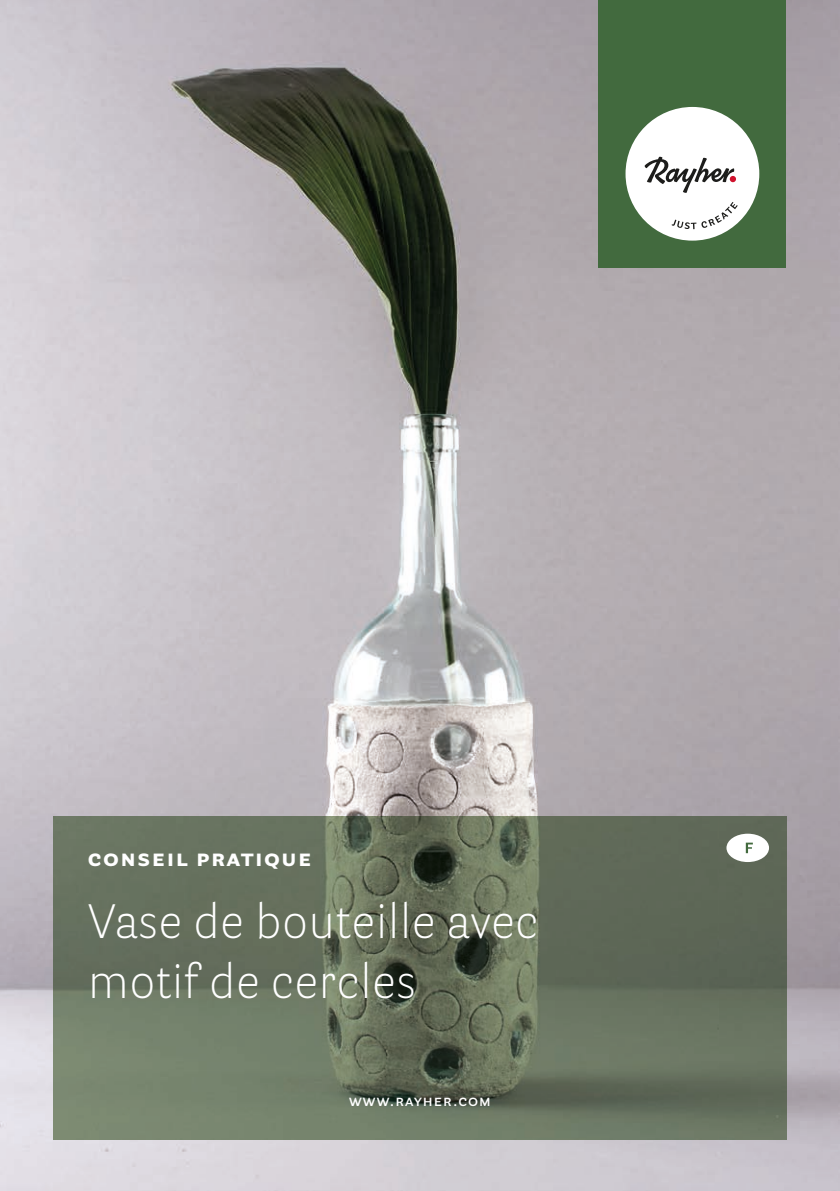
<style>
.page{position:relative;width:840px;height:1191px;background:#fff}
.page>*{position:absolute;margin:0;border:0;box-sizing:border-box;transform-origin:0 0}
.t1{font:300 48px/60px "Parry Grotesque Pro";letter-spacing:.005em;color:#fff}
.t2{font:700 24px "Parry Grotesque Pro";letter-spacing:.065em;color:#fff}
.t3{font:600 16px "Parry Grotesque Pro";letter-spacing:.065em;color:#fff}
</style>
<div class="page">
<img style="left:0;top:0;width:839px;height:1191px">
<img style="left:54px;top:816px;width:731px;height:324px">
<div style="left:598px;top:0;width:187px;height:267px;background:#426a3e"></div>
<div style="left:625px;top:107px;width:133px;height:134px;background:#fff;border-radius:50%"></div>
<svg style="left:671px;top:202px;width:66px;height:27px"></svg>
<svg style="left:644px;top:156px;width:91px;height:37px"></svg>
<div style="left:726px;top:833px;width:42px;height:29px;background:#fff;border-radius:50%"></div>
<svg style="left:745px;top:842px;width:7px;height:11px"></svg>
<p class="t2" style="left:88px;top:840px;width:225px">conseil pratique</p>
<p class="t1" style="left:88px;top:891px;width:451px">Vase de bouteille avec motif de cercles</p>
<p class="t3" style="left:349px;top:1089px;width:143px">www.rayher.com</p>
</div>
